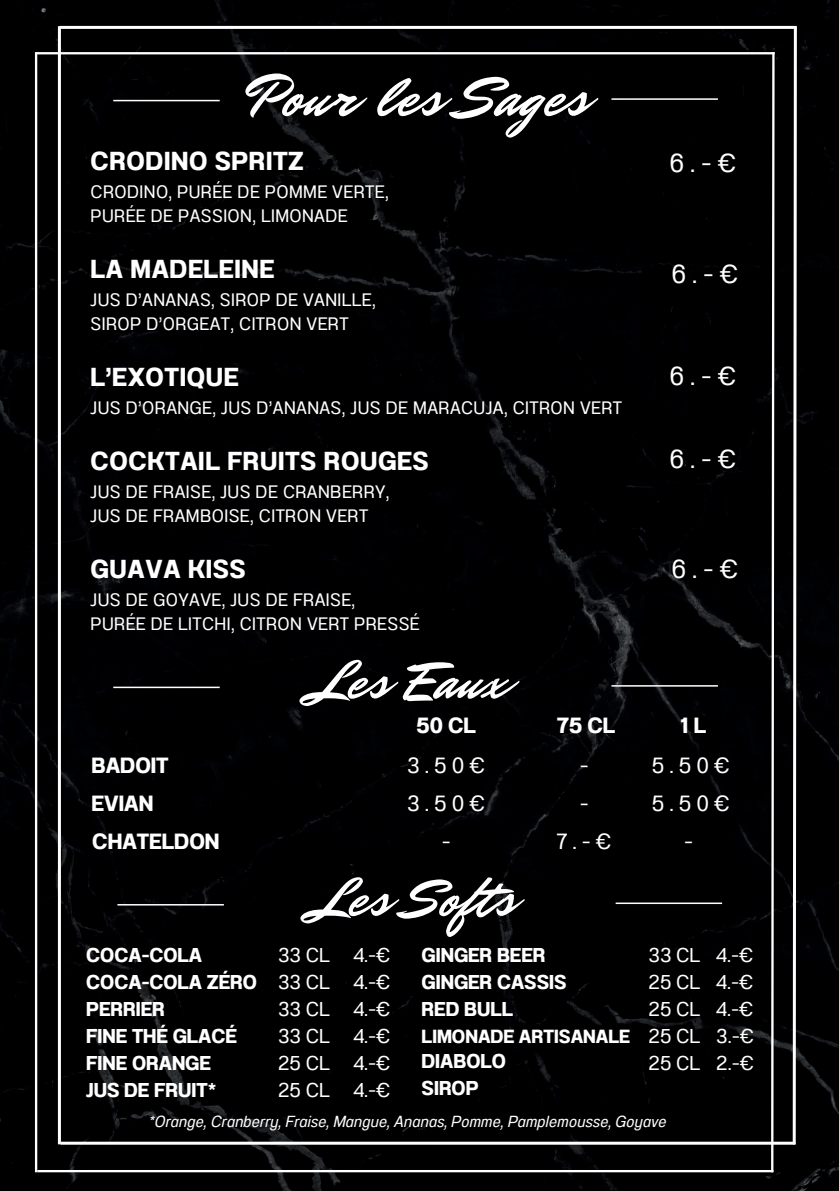
<style>
.page{position:relative;width:839px;height:1191px;background:#fff}
.page>*{position:absolute;margin:0;border:0;box-sizing:border-box;transform-origin:0 0}
.t1{font:60.4px "Mr Dafoe";letter-spacing:.03em;color:#fff}
.t2{font:56.4px "Mr Dafoe";letter-spacing:.03em;color:#fff}
.t3{font:26px "Anantason Bold Wd 87";letter-spacing:.025em;color:#fff}
.t4{font:26px "Anantason Wd 87";color:#fff}
.t5{font:22px/37.8px "Anantason Bold Wd 87";color:#fff}
.t6{font:22px "Anantason Wd 87";letter-spacing:.23em;color:#fff}
.t7{font:20px/27px "Anantason Bold Wd 87";color:#fff}
.t8{font:20px/27px "Anantason Wd 87";color:#fff;text-align:justify}
.t9{font:19px "Anantason Bold Wd 87";color:#fff}
.t10{font:18px/24px "Anantason Wd 87";letter-spacing:.025em;color:#fff}
.t11{font:16px "Anantason Wd 87 It";color:#fff}
</style>
<div class="page">
<div style="left:0;top:0;width:838px;height:1191px;background:#000001"></div>
<hr style="left:37px;top:1170px;width:736px;height:2px;background:#fff">
<hr style="left:35px;top:52px;width:2px;height:1120px;background:#fff">
<svg style="left:769px;top:50px;width:6px;height:1125px"></svg>
<hr style="left:36px;top:52px;width:738px;height:2px;background:#fff">
<hr style="left:61px;top:1142px;width:734px;height:3px;background:#fff">
<hr style="left:58px;top:26px;width:3px;height:1118px;background:#fff">
<svg style="left:791px;top:23px;width:7px;height:1124px"></svg>
<hr style="left:59px;top:26px;width:737px;height:3px;background:#fff">
<hr style="left:113px;top:100px;width:107px;height:1px;background:#fff">
<hr style="left:611px;top:98px;width:106px;height:2px;background:#fff">
<hr style="left:113px;top:687px;width:107px;height:1px;background:#fff">
<hr style="left:611px;top:685px;width:106px;height:2px;background:#fff">
<hr style="left:117px;top:904px;width:107px;height:2px;background:#fff">
<hr style="left:615px;top:903px;width:107px;height:1px;background:#fff">
<h1 class="t1" style="left:247px;top:56px;width:342px">Pour les Sages</h1>
<h3 class="t3" style="left:91px;top:140px;width:215px">CRODINO SPRITZ</h3>
<p class="t10" style="left:91px;top:180px;width:299px">CRODINO, PURÉE DE POMME VERTE,<br>PURÉE DE PASSION, LIMONADE</p>
<h3 class="t3" style="left:91px;top:248px;width:185px">LA MADELEINE</h3>
<p class="t10" style="left:91px;top:288px;width:286px">JUS D’ANANAS, SIROP DE VANILLE,<br>SIROP D’ORGEAT, CITRON VERT</p>
<h3 class="t3" style="left:91px;top:356px;width:150px">L’EXOTIQUE</h3>
<p class="t10" style="left:91px;top:396px;width:533px">JUS D’ORANGE, JUS D’ANANAS, JUS DE MARACUJA, CITRON VERT</p>
<h3 class="t3" style="left:91px;top:440px;width:340px">COCKTAIL FRUITS ROUGES</h3>
<p class="t10" style="left:91px;top:480px;width:300px">JUS DE FRAISE, JUS DE CRANBERRY,<br>JUS DE FRAMBOISE, CITRON VERT</p>
<h3 class="t3" style="left:91px;top:548px;width:157px">GUAVA KISS</h3>
<p class="t10" style="left:91px;top:588px;width:330px">JUS DE GOYAVE, JUS DE FRAISE,<br>PURÉE DE LITCHI, CITRON VERT PRESSÉ</p>
<h2 class="t2" style="left:311px;top:642px;width:197px">Les Eaux</h2>
<h3 class="t4" style="left:669px;top:143px;width:69px">6.-€</h3>
<h3 class="t4" style="left:671px;top:253px;width:69px">6.-€</h3>
<h3 class="t4" style="left:669px;top:355px;width:69px">6.-€</h3>
<h3 class="t4" style="left:669px;top:438px;width:69px">6.-€</h3>
<h3 class="t4" style="left:671px;top:548px;width:69px">6.-€</h3>
<p class="t5" style="left:91px;top:747px;width:129px">BADOIT<br>EVIAN<br>CHATELDON</p>
<p class="t5" style="left:416px;top:707px;width:61px">50 CL</p>
<p class="t5" style="left:680px;top:707px;width:27px">1 L</p>
<p class="t6" style="left:407px;top:748px;width:80px">3.50€</p>
<p class="t6" style="left:651px;top:748px;width:80px">5.50€</p>
<p class="t6" style="left:407px;top:786px;width:80px">3.50€</p>
<p class="t6" style="left:651px;top:786px;width:80px">5.50€</p>
<p class="t5" style="left:557px;top:707px;width:60px">75 CL</p>
<p class="t6" style="left:580px;top:748px;width:10px">-</p>
<p class="t6" style="left:580px;top:786px;width:10px">-</p>
<p class="t6" style="left:441px;top:824px;width:10px">-</p>
<p class="t6" style="left:557px;top:824px;width:56px">7.-€</p>
<p class="t6" style="left:684px;top:824px;width:10px">-</p>
<h2 class="t2" style="left:312px;top:860px;width:204px">Les Softs</h2>
<p class="t7" style="left:86px;top:941px;width:172px">COCA-COLA<br>COCA-COLA ZÉRO<br>PERRIER<br>FINE THÉ GLACÉ<br>FINE ORANGE<br>JUS DE FRUIT*</p>
<p class="t7" style="left:421px;top:941px;width:146px">GINGER BEER<br>GINGER CASSIS<br>RED BULL</p>
<p class="t8" style="left:278px;top:941px;width:53px">33 CL 33 CL 33 CL 33 CL 25 CL 25 CL</p>
<p class="t8" style="left:353px;top:941px;width:39px">4.-€ 4.-€ 4.-€ 4.-€ 4.-€ 4.-€</p>
<p class="t8" style="left:648px;top:941px;width:53px">33 CL 25 CL 25 CL 25 CL 25 CL</p>
<p class="t8" style="left:716px;top:941px;width:39px">4.-€ 4.-€ 4.-€ 3.-€ 2.-€</p>
<p class="t11" style="left:148px;top:1108px;width:519px">*Orange, Cranberry, Fraise, Mangue, Ananas, Pomme, Pamplemousse, Goyave</p>
<p class="t9" style="left:421px;top:1021px;width:210px">LIMONADE ARTISANALE</p>
<p class="t7" style="left:421px;top:1048px;width:86px">DIABOLO<br>SIROP</p>
</div>
